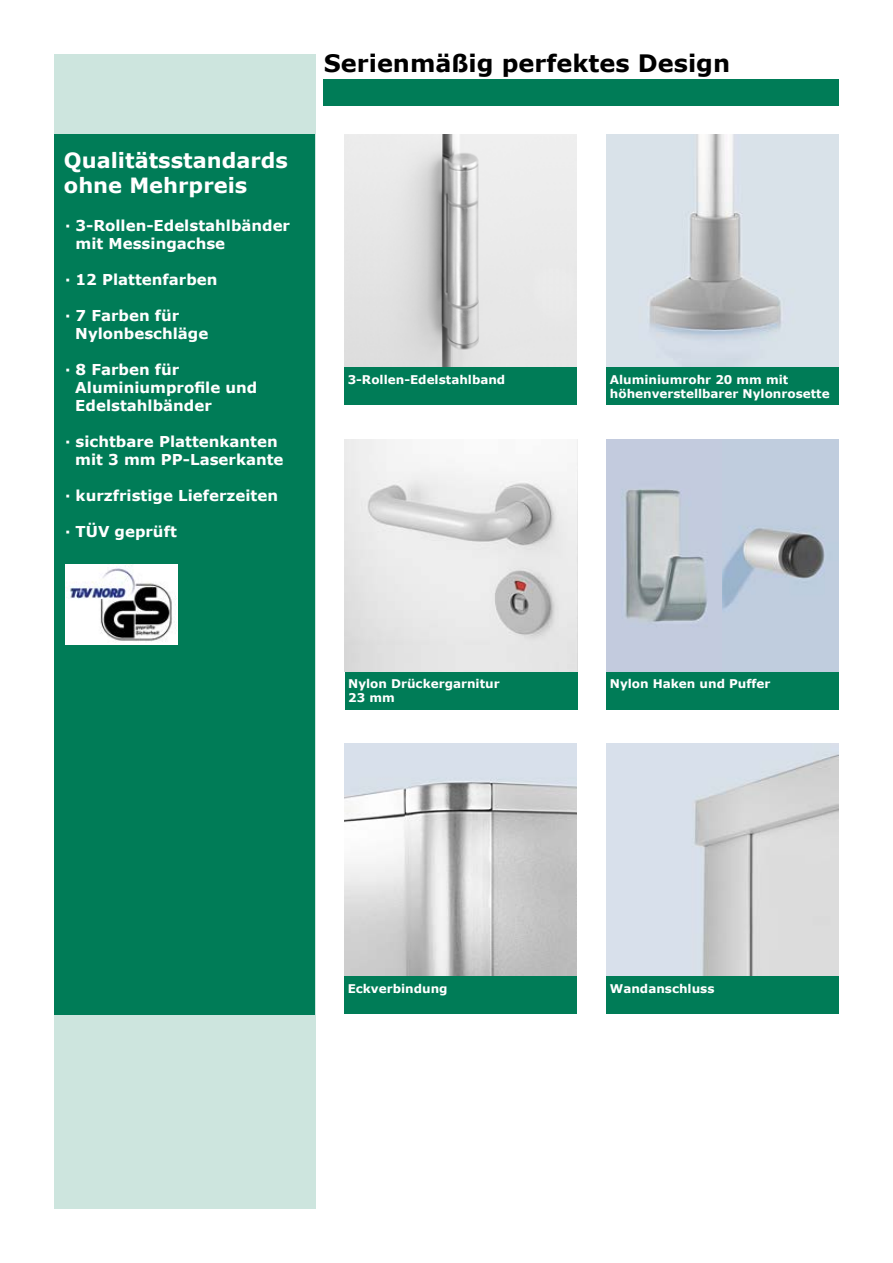
<style>
.page{position:relative;width:893px;height:1263px;background:#fff}
.page>*{position:absolute;margin:0;border:0;box-sizing:border-box;transform-origin:0 0}
.t1{font:700 24px "Verdana";color:#000}
.t2{font:700 21px/25.2px "Verdana";color:#fff}
.t3{font:700 15px/18px "Verdana";color:#fff}
.t4{font:700 12px/14.4px "Verdana";color:#fff}
.s1{color:#007c57}
</style>
<div class="page">
<div style="left:54px;top:54px;width:261px;height:1155px;background:#cde5de"></div>
<div style="left:54px;top:134px;width:261px;height:880px;background:#007c57"></div>
<div style="left:324px;top:79px;width:515px;height:26px;background:#007c57"></div>
<img style="left:344px;top:135px;width:233px;height:232px">
<img style="left:606px;top:135px;width:233px;height:232px">
<img style="left:345px;top:439px;width:232px;height:232px">
<img style="left:344px;top:744px;width:233px;height:232px">
<img style="left:606px;top:744px;width:233px;height:232px">
<div style="left:344px;top:367px;width:233px;height:38px;background:#007c57"></div>
<div style="left:606px;top:367px;width:233px;height:38px;background:#007c57"></div>
<div style="left:345px;top:671px;width:232px;height:38px;background:#007c57"></div>
<div style="left:606px;top:671px;width:233px;height:38px;background:#007c57"></div>
<div style="left:344px;top:976px;width:233px;height:38px;background:#007c57"></div>
<div style="left:606px;top:976px;width:233px;height:38px;background:#007c57"></div>
<img style="left:65px;top:565px;width:113px;height:79px">
<img style="left:606px;top:439px;width:233px;height:233px">
<h2 class="t2" style="left:64px;top:147px;width:226px">Qualitätsstandards ohne Mehrpreis</h2>
<p class="t3" style="left:65px;top:216px;width:227px">· 3-Rollen-Edelstahlbänder <span class="s1">·</span> mit Messingachse</p>
<p class="t3" style="left:65px;top:270px;width:154px">· 12 Plattenfarben</p>
<p class="t3" style="left:75px;top:306px;width:135px;text-indent:-10px">· 7 Farben für<br>Nylonbeschläge</p>
<p class="t3" style="left:75px;top:360px;width:184px;text-indent:-10px">· 8 Farben für<br>Aluminiumprofile und<br>Edelstahlbänder</p>
<p class="t3" style="left:75px;top:432px;width:210px;text-indent:-10px">· sichtbare Plattenkanten mit 3 mm PP-Laserkante</p>
<p class="t3" style="left:65px;top:486px;width:214px">· kurzfristige Lieferzeiten</p>
<p class="t3" style="left:65px;top:522px;width:113px">· TÜV geprüft</p>
<h1 class="t1" style="left:324px;top:48px;width:408px">Serienmäßig perfektes Design</h1>
<p class="t4" style="left:348px;top:372px;width:159px">3-Rollen-Edelstahlband</p>
<p class="t4" style="left:610px;top:372px;width:221px">Aluminiumrohr 20 mm mit höhenverstellbarer Nylonrosette</p>
<p class="t4" style="left:348px;top:676px;width:153px">Nylon Drückergarnitur<br>23 mm</p>
<p class="t4" style="left:610px;top:676px;width:162px">Nylon Haken und Puffer</p>
<p class="t4" style="left:348px;top:980px;width:101px">Eckverbindung</p>
<p class="t4" style="left:610px;top:980px;width:106px">Wandanschluss</p>
</div>
